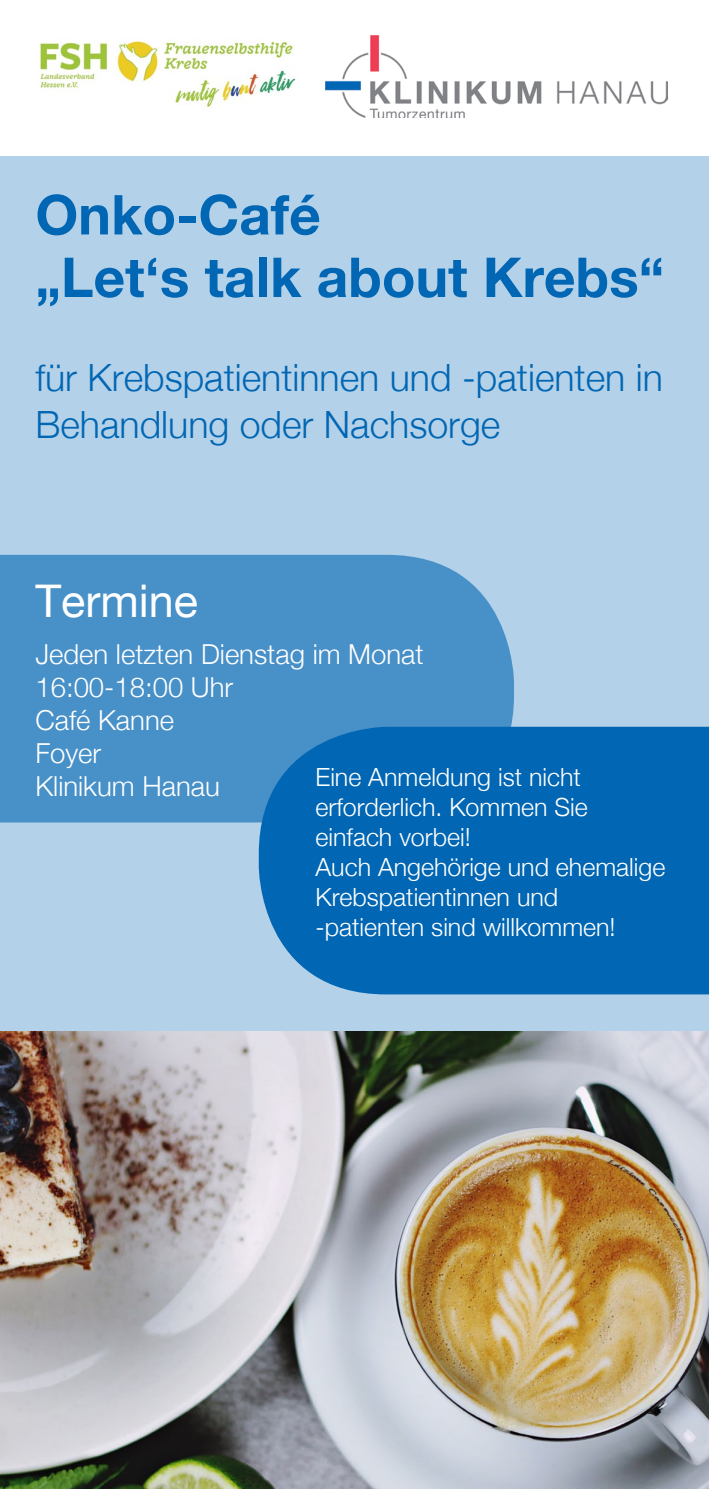
<style>
.page{position:relative;width:709px;height:1489px;background:#fff}
.page>*{position:absolute;margin:0;border:0;box-sizing:border-box;transform-origin:0 0}
.t1{font:700 55px "Helvetica Neue";color:#0166b3}
.t2{font:45px "Helvetica Neue";color:#fff}
.t3{font:300 37.5px/47.5px "Helvetica Neue";color:#0166b3}
.t4{font:300 27.5px "Helvetica Neue";color:#fff}
.t5{font:300 25px/30px "Helvetica Neue";color:#fff}
</style>
<div class="page">
<div style="left:0;top:156px;width:709px;height:889px;background:#b3d1e8"></div>
<div style="left:0;top:555px;width:514px;height:267px;background:#4890c8"></div>
<svg style="left:259px;top:726px;width:450px;height:268px;background:#0c6cb6"></svg>
<img style="left:325px;top:35px;width:342px;height:83px">
<img style="left:39px;top:41px;width:257px;height:67px">
<img style="left:0;top:1031px;width:709px;height:457px">
<p class="t1" style="left:35px;top:181px;width:287px">Onko-Café</p>
<p class="t1" style="left:35px;top:243px;width:630px">„Let‘s talk about Krebs“</p>
<p class="t3" style="left:35px;top:353px;width:629px">für Krebspatientinnen und -patienten in<br>Behandlung oder Nachsorge</p>
<p class="t2" style="left:35px;top:574px;width:164px">Termine</p>
<p class="t4" style="left:35px;top:637px;width:390px">Jeden letzten Dienstag im Monat</p>
<p class="t4" style="left:35px;top:670px;width:199px">16:00-18:00 Uhr</p>
<p class="t4" style="left:35px;top:703px;width:140px">Café Kanne</p>
<p class="t4" style="left:35px;top:736px;width:67px">Foyer</p>
<p class="t4" style="left:35px;top:769px;width:186px">Klinikum Hanau</p>
<p class="t5" style="left:315px;top:762px;width:274px">Eine Anmeldung ist nicht erforderlich. Kommen Sie einfach vorbei!</p>
<p class="t5" style="left:315px;top:852px;width:351px">Auch Angehörige und ehemalige<br>Krebspatientinnen und -patienten sind willkommen!</p>
</div>
